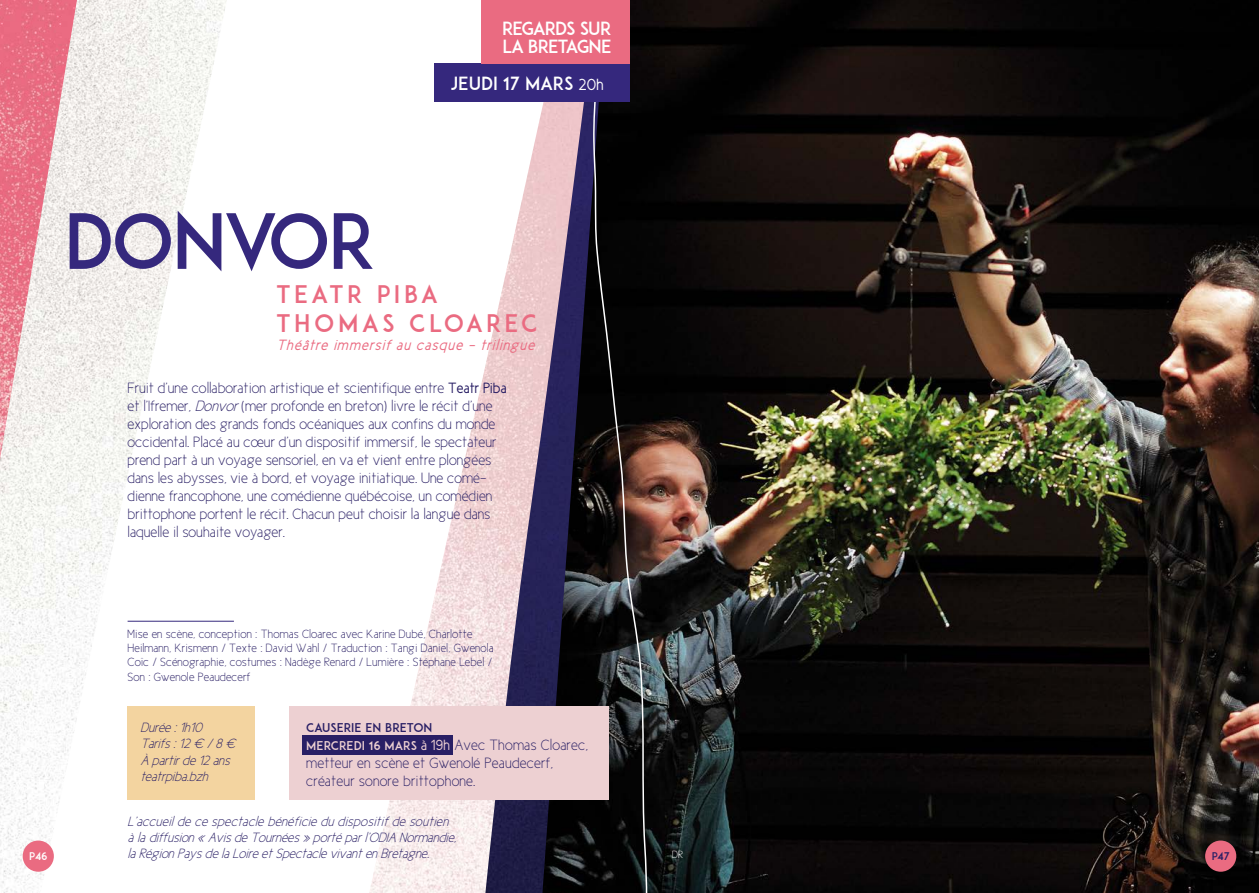
<style>
.page{position:relative;width:1259px;height:893px;background:#fff}
.page>*{position:absolute;margin:0;border:0;box-sizing:border-box;transform-origin:0 0}
.t1{font:75px "ADAM.CGPRO";letter-spacing:-.04em;color:#35287d}
.t2{font:24px/28.8px "ADAM.CGPRO";letter-spacing:.14em;color:#ea6b81}
.t3{font:18px/18px "ADAM.CGPRO";letter-spacing:-.04em;color:#fff}
.t4{font:18px "ADAM.CGPRO";color:#fff}
.t5{font:15px/18px "New Cicle Fina";color:#291f65}
.t6{font:italic 15px "New Cicle Gordita";letter-spacing:.07em;color:#ea6b81}
.t7{font:italic 13.5px/16.2px "New Cicle Fina";letter-spacing:.02em;color:#291f65}
.t8{font:italic 13.5px/16.2px "New Cicle Fina";color:#291f65}
.t9{font:12px/14.4px "New Cicle Fina";letter-spacing:.01em;color:#291f65}
.t10{font:12px "ADAM.CGPRO";letter-spacing:.01em;color:#291f65}
.t11{font:10.5px "ADAM.CGPRO";color:#fff}
.t12{font:10.5px "ADAM.CGPRO";color:#291f65}
.t13{font:10.5px "New Cicle Fina";color:#fff}
.s1{font-family:"New Cicle Gordita";font-size:16.5px}
.s2{font-family:"New Cicle Gordita"}
.s3{font-style:italic}
.s4{font-family:"ADAM.CGPRO";font-size:12px;color:#edd0d2}
.s5{font-family:"New Cicle Gordita";color:#edd0d2}
</style>
<div class="page">
<img style="left:369px;top:63px;width:116px;height:830px">
<img style="left:485px;top:110px;width:57px;height:783px">
<img style="left:542px;top:0;width:717px;height:893px">
<img style="left:0;top:0;width:227px;height:893px">
<img style="left:0;top:0;width:77px;height:460px">
<svg style="left:592px;top:0;width:56px;height:893px;background:#1b1919"></svg>
<div style="left:434px;top:64px;width:195px;height:38px;background:#35287d"></div>
<div style="left:128px;top:706px;width:127px;height:93px;background:#f3d4a0"></div>
<hr style="left:128px;top:621px;width:106px;height:1px;background:#35287d">
<div style="left:480px;top:0;width:149px;height:64px;background:#ea6b81"></div>
<div style="left:289px;top:706px;width:319px;height:93px;background:#edd0d2"></div>
<div style="left:302px;top:735px;width:151px;height:19px;background:#291f65"></div>
<div style="left:23px;top:840px;width:31px;height:32px;background:#ea6b81;border-radius:50%"></div>
<div style="left:1205px;top:840px;width:31px;height:32px;background:#ea6b81;border-radius:50%"></div>
<p class="t3" style="left:502px;top:19px;width:111px">REGARDS SUR<br>LA BRETAGNE</p>
<h1 class="t1" style="left:64px;top:196px;width:314px">DONVOR</h1>
<p class="t4" style="left:451px;top:72px;width:155px">JEUDI 17 MARS <span class="s1">20h</span></p>
<h2 class="t2" style="left:276px;top:279px;width:262px">TEATR PIBA<br>THOMAS CLOAREC</h2>
<p class="t6" style="left:276px;top:337px;width:259px">Théâtre immersif au casque - trilingue</p>
<p class="t5" style="left:128px;top:379px;width:381px">Fruit d’une collaboration artistique et scientifique entre <span class="s2">Teatr Piba </span>et l’Ifremer, <span class="s3">Donvor</span> (mer profonde en breton) livre le récit d’une exploration des grands fonds océaniques aux confins du monde occidental. Placé au cœur d’un dispositif immersif, le spectateur prend part à un voyage sensoriel, en va et vient entre plongées dans les abysses, vie à bord, et voyage initiatique. Une comé&shy;dienne francophone, une comédienne québécoise, un comédien brittophone portent le récit. Chacun peut choisir la langue dans laquelle il souhaite voyager.</p>
<p class="t9" style="left:128px;top:626px;width:368px">Mise en scène, conception : Thomas Cloarec avec Karine Dubé, Charlotte Heilmann, Krismenn / Texte : David Wahl / Traduction : Tangi Daniel, Gwenola Coïc / Scénographie, costumes : Nadège Renard / Lumière : Stéphane Lebel / Son : Gwenole Peaudecerf</p>
<p class="t10" style="left:306px;top:720px;width:128px">CAUSERIE EN BRETON</p>
<p class="t5" style="left:306px;top:736px;width:283px"><span class="s4">M ERCREDI 16 MARS</span> <span class="s5">à 19h</span> Avec Thomas Cloarec, metteur en scène et Gwenolé Peaudecerf, créateur sonore brittophone.</p>
<p class="t7" style="left:128px;top:813px;width:330px">L’accueil de ce spectacle bénéficie du dispositif de soutien à la diffusion « Avis de Tournées » porté par l’ODIA Normandie,</p>
<p class="t8" style="left:140px;top:720px;width:96px">Durée : 1h10<br>Tarifs : 12 € / 8 €<br>À partir de 12 ans teatrpiba.bzh</p>
<p class="t11" style="left:29px;top:849px;width:20px">P46</p>
<p class="t8" style="left:128px;top:846px;width:303px">la Région Pays de la Loire et Spectacle vivant en Bretagne.</p>
<p class="t13" style="left:672px;top:849px;width:13px">DR</p>
<p class="t12" style="left:1211px;top:849px;width:20px">P47</p>
</div>
